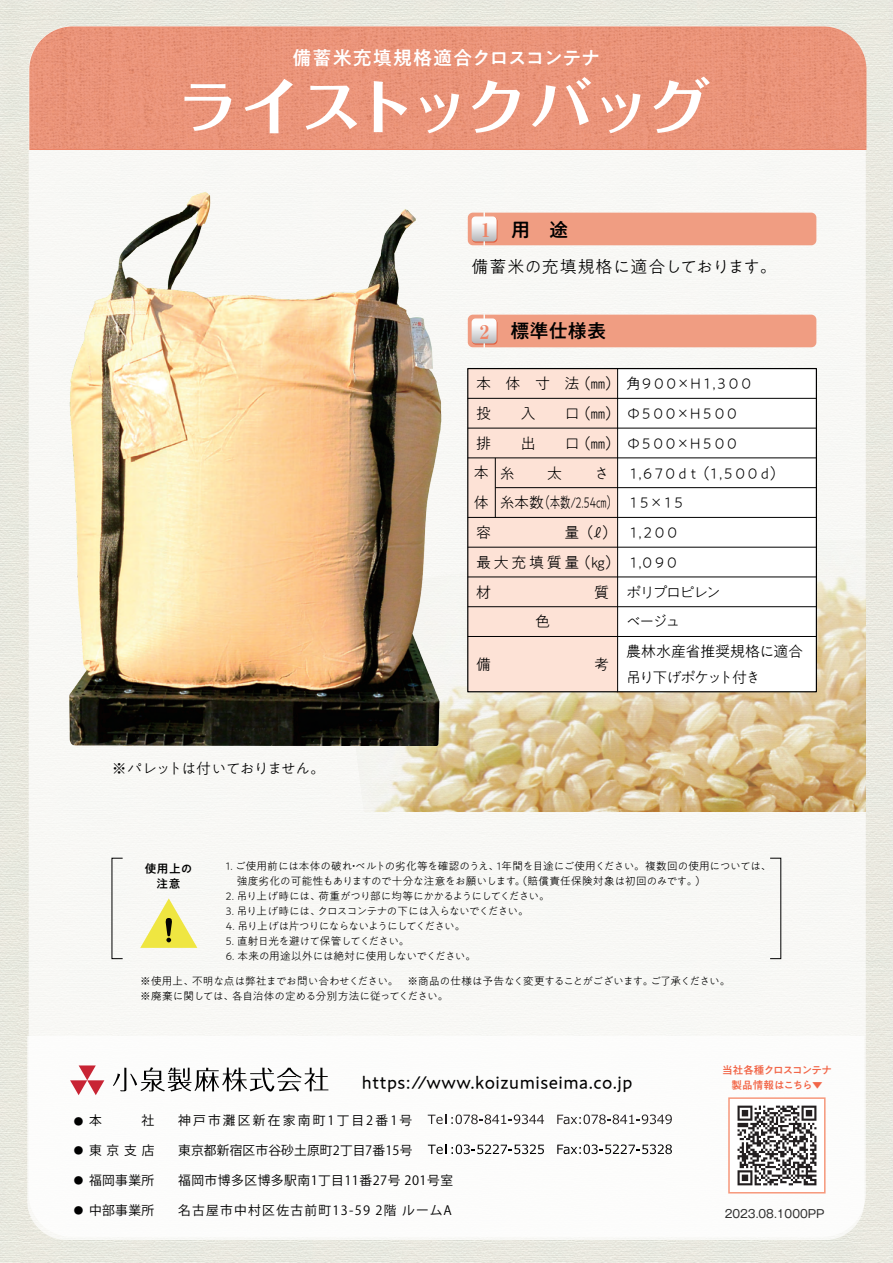
<style>
.page{position:relative;width:893px;height:1263px;background:#fff}
.page>*{position:absolute;margin:0;border:0;box-sizing:border-box;transform-origin:0 0}
.t1{font:700 60px "Folk Pro";letter-spacing:-.015em;color:#fff}
.t2{font:500 19.2px "PA1 Gothic Std N";letter-spacing:.05em;color:#fff}
.t3{font:500 19.2px "PA1 Gothic Std N";color:#000}
.t4{font:700 expanded 18.75px "Ryumin Pro";color:#ed8467}
.t5{font:17.85px "PA1 Gothic Std N";letter-spacing:.03em;color:#000}
.t6{font:300 16.95px "PA1 Gothic Std N";letter-spacing:.02em;color:#000}
.t7{font:300 15px/29.7px "PA1 Gothic Std N";letter-spacing:-.16em;color:#000}
.t8{font:300 15px "PA1 Gothic Std N";letter-spacing:-.195em;color:#000}
.t9{font:300 15px "PA1 Gothic Std N";letter-spacing:-.015em;color:#000}
.t10{font:300 15px "PA1 Gothic Std N";letter-spacing:-.1em;color:#030303}
.t11{font:300 15px "PA1 Gothic Std N";letter-spacing:-.1em;color:#000}
.t12{font:300 14.85px "PA1 Gothic Std N";letter-spacing:-.06em;color:#000}
.t13{font:12.75px "Koz Go Pr 6 N";letter-spacing:.04em;color:#000}
.t14{font:12.75px "Koz Go Pr 6 N";letter-spacing:.1em;color:#000}
.t15{font:12.75px "Koz Go Pr 6 N";letter-spacing:.01em;color:#000}
.t16{font:12.75px "Koz Go Pr 6 N";letter-spacing:.17em;color:#000}
.t17{font:500 11.7px/15px "PA1 Gothic Std N";letter-spacing:.03em;color:#000;text-align:center}
.t18{font:11.25px "Gothic MB101 Pro";color:#2e2e2e}
.t19{font:300 10.65px/15px "PA1 Gothic Std N";letter-spacing:-.03em;color:#000}
.t20{font:300 10.65px/15px "PA1 Gothic Std N";letter-spacing:-.005em;color:#000}
.t21{font:300 10.65px "PA1 Gothic Std N";letter-spacing:-.075em;color:#000}
.t22{font:500 10.65px/15px "PA1 Gothic Std N";letter-spacing:-.075em;color:#f26648;text-align:center}
.s1{font-family:"PA1 Gothic Std N";font-weight:500;font-size:9.6px}
</style>
<div class="page">
<img style="left:0;top:0;width:893px;height:1263px">
<div style="left:29px;top:27px;width:837px;height:1210px;background:#f8f8f5;border-radius:43px"></div>
<img style="left:29px;top:27px;width:837px;height:122px">
<svg style="left:27px;top:1037px;width:837px;height:203px"></svg>
<img style="left:374px;top:547px;width:492px;height:265px">
<svg style="left:70px;top:1065px;width:34px;height:30px"></svg>
<svg style="left:113px;top:1067px;width:215px;height:25px"></svg>
<svg style="left:140px;top:898px;width:57px;height:50px"></svg>
<img style="left:731px;top:1100px;width:91px;height:90px">
<div style="left:728px;top:1097px;width:97px;height:96px;border:2px solid #f6977a"></div>
<svg style="left:428px;top:1114px;width:116px;height:10px"></svg>
<svg style="left:557px;top:1114px;width:115px;height:10px"></svg>
<svg style="left:428px;top:1144px;width:116px;height:10px"></svg>
<svg style="left:557px;top:1144px;width:115px;height:10px"></svg>
<div style="left:468px;top:369px;width:348px;height:323px;background:#fff"></div>
<hr style="left:468px;top:398px;width:348px;height:1px;background:#000">
<hr style="left:468px;top:458px;width:348px;height:1px;background:#000">
<hr style="left:495px;top:487px;width:321px;height:1px;background:#000">
<hr style="left:468px;top:547px;width:348px;height:1px;background:#000">
<hr style="left:468px;top:517px;width:348px;height:1px;background:#000">
<hr style="left:468px;top:577px;width:348px;height:1px;background:#000">
<hr style="left:468px;top:606px;width:348px;height:1px;background:#000">
<hr style="left:468px;top:636px;width:348px;height:1px;background:#000">
<hr style="left:468px;top:428px;width:348px;height:1px;background:#000">
<div style="left:697px;top:213px;width:119px;height:32px;background:#f09d82"></div>
<div style="left:697px;top:315px;width:119px;height:32px;background:#f09d82"></div>
<img style="left:0;top:136px;width:697px;height:610px">
<h2 class="t2" style="left:293px;top:46px;width:309px">備蓄米充填規格適合クロスコンテナ</h2>
<h1 class="t1" style="left:178px;top:56px;width:533px">ライストックバッグ</h1>
<h3 class="t4" style="left:481px;top:215px;width:11px">1</h3>
<h2 class="t3" style="left:511px;top:219px;width:59px">用　途</h2>
<h3 class="t6" style="left:472px;top:257px;width:307px">備蓄米の充填規格に適合しております。</h3>
<h3 class="t4" style="left:480px;top:317px;width:11px">2</h3>
<h2 class="t3" style="left:510px;top:319px;width:97px">標準仕様表</h2>
<h3 class="t12" style="left:112px;top:760px;width:215px">※パレットは付いておりません。</h3>
<h3 class="t7" style="left:575px;top:370px;width:180px">（㎜）角９００×Ｈ１,３００</h3>
<h3 class="t7" style="left:575px;top:399px;width:166px">（㎜） Φ５００×Ｈ５００</h3>
<h3 class="t7" style="left:575px;top:429px;width:166px">（㎜） Φ５００×Ｈ５００</h3>
<h3 class="t8" style="left:626px;top:465px;width:161px">１,６７０ｄｔ（１,５００ｄ）</h3>
<h3 class="t7" style="left:626px;top:489px;width:62px">１５×１５</h3>
<h3 class="t7" style="left:626px;top:518px;width:55px">１,２００</h3>
<h3 class="t7" style="left:575px;top:548px;width:106px">（㎏）１,０９０</h3>
<h3 class="t11" style="left:626px;top:584px;width:96px">ポリプロピレン</h3>
<h3 class="t7" style="left:626px;top:608px;width:56px">ベージュ</h3>
<h3 class="t9" style="left:626px;top:643px;width:178px">農林水産省推奨規格に適合</h3>
<h3 class="t10" style="left:626px;top:669px;width:136px">吊り下げポケット付き</h3>
<h3 class="t7" style="left:476px;top:370px;width:105px">本体寸法投</h3>
<h3 class="t7" style="left:521px;top:399px;width:16px">入</h3>
<h3 class="t7" style="left:565px;top:399px;width:16px">口</h3>
<h3 class="t7" style="left:476px;top:429px;width:16px">排</h3>
<h3 class="t7" style="left:521px;top:429px;width:16px">出</h3>
<h3 class="t7" style="left:565px;top:429px;width:16px">口</h3>
<h3 class="t7" style="left:474px;top:459px;width:16px">本体</h3>
<h3 class="t7" style="left:500px;top:459px;width:16px">糸</h3>
<h3 class="t7" style="left:547px;top:459px;width:16px">太</h3>
<h3 class="t7" style="left:500px;top:459px;width:119px;text-indent:94px">さ糸本数（本数/2.54㎝）</h3>
<h3 class="t7" style="left:476px;top:518px;width:143px;text-indent:88px">量（ℓ）最大充填質量<br>材</h3>
<h3 class="t7" style="left:476px;top:518px;width:16px">容</h3>
<h3 class="t7" style="left:594px;top:578px;width:16px">質</h3>
<h3 class="t7" style="left:535px;top:608px;width:16px">色</h3>
<p class="t17" style="left:145px;top:862px;width:49px">使用上の注意</p>
<p class="t20" style="left:226px;top:859px;width:547px">1. ご使用前には本体の破れ・ベルトの劣化等を確認のうえ、1年間を目途にご使用ください。 複数回の使用については、　強度劣化の可能性もありますので十分な注意をお願いします。（賠償責任保険対象は初回のみです。）</p>
<p class="t19" style="left:226px;top:889px;width:325px">2. 吊り上げ時には、荷重がつり部に均等にかかるようにしてください。</p>
<p class="t19" style="left:226px;top:904px;width:304px">3. 吊り上げ時には、クロスコンテナの下には入らないでください。</p>
<p class="t21" style="left:226px;top:920px;width:241px">4. 吊り上げは片つりにならないようにしてください。</p>
<p class="t19" style="left:226px;top:934px;width:185px">5. 直射日光を避けて保管してください。</p>
<p class="t19" style="left:226px;top:949px;width:252px">6. 本来の用途以外には絶対に使用しないでください。</p>
<p class="t19" style="left:140px;top:974px;width:592px">※使用上、不明な点は弊社までお問い合わせください。　※商品の仕様は予告なく変更することがございます。ご了承ください。※廃棄に関しては、各自治体の定める分別方法に従ってください。</p>
<h3 class="t5" style="left:362px;top:1072px;width:272px">https://www.koizumiseima.co.jp</h3>
<p class="t13" style="left:74px;top:1113px;width:82px"><span class="s1">●</span> 本　　　社</p>
<p class="t16" style="left:178px;top:1113px;width:236px">神戸市灘区新在家南町1丁目2番1号</p>
<p class="t13" style="left:74px;top:1143px;width:82px"><span class="s1">●</span> 東京支店</p>
<p class="t15" style="left:178px;top:1143px;width:236px">東京都新宿区市谷砂土原町2丁目7番15号</p>
<p class="t13" style="left:74px;top:1173px;width:82px"><span class="s1">●</span> 福岡事業所</p>
<p class="t13" style="left:178px;top:1173px;width:277px">福岡市博多区博多駅南1丁目11番27号 201号室</p>
<p class="t13" style="left:74px;top:1203px;width:82px"><span class="s1">●</span> 中部事業所</p>
<p class="t14" style="left:178px;top:1203px;width:275px">名古屋市中村区佐古前町13-59 2階 ルームA</p>
<p class="t22" style="left:722px;top:1064px;width:111px">当社各種クロスコンテナ製品情報はこちら▼</p>
<p class="t18" style="left:725px;top:1204px;width:101px">2023.08.1000PP</p>
</div>
